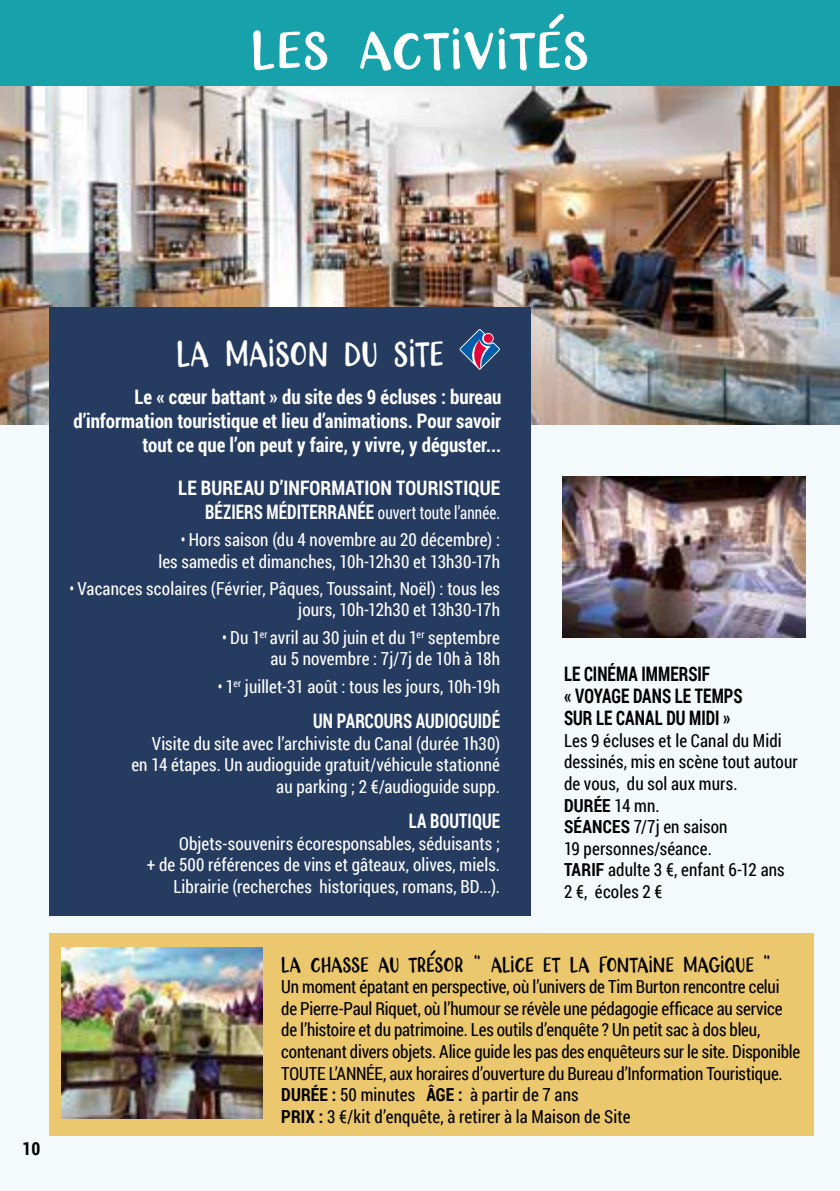
<style>
.page{position:relative;width:840px;height:1191px;background:#fff}
.page>*{position:absolute;margin:0;border:0;box-sizing:border-box;transform-origin:0 0}
.t1{font:50px "RWA Honeydew";letter-spacing:.02em;color:#fff}
.t2{font:33.2px "RWA Honeydew";letter-spacing:.005em;color:#fff;scale:.84 1}
.t3{font:700 20px/24px "Roboto Condensed";color:#fff;text-align:right;scale:.95 1}
.t4{font:700 20px/22px "Roboto Condensed";letter-spacing:.005em;color:#000;scale:.84 1}
.t5{font:20px "RWA Honeydew";letter-spacing:.01em;color:#000;scale:.84 1}
.t6{font:700 20px "Roboto Condensed";color:#fff;scale:.84 1}
.t7{font:18px/21.6px "Roboto Condensed";letter-spacing:-.01em;color:#000;scale:.95 1}
.t8{font:18px/21.6px "Roboto Condensed";letter-spacing:.01em;color:#fff;text-align:right;scale:.84 1}
.t9{font:18px/21.6px "Roboto Condensed";letter-spacing:.01em;color:#fff;text-align:right;scale:.95 1}
.t10{font:18px/21.6px "Roboto Condensed";letter-spacing:.01em;color:#000;scale:.95 1}
.t11{font:700 18px "Roboto Condensed";color:#000}
.s1{font-weight:400;font-size:18px}
.s2{font-weight:700}
</style>
<div class="page">
<div style="left:0;top:0;width:839px;height:1191px;background:#f4fafb"></div>
<div style="left:0;top:0;width:839px;height:85px;background:#17a1ab"></div>
<img style="left:0;top:86px;width:839px;height:339px">
<div style="left:49px;top:308px;width:481px;height:608px;background:#253b60"></div>
<svg style="left:459px;top:329px;width:41px;height:41px"></svg>
<div style="left:482px;top:333px;width:11px;height:11px;border:2px solid #fff;border-radius:50%"></div>
<div style="left:483px;top:334px;width:9px;height:9px;background:#e4003a;border-radius:50%"></div>
<img style="left:562px;top:476px;width:242px;height:162px">
<div style="left:49px;top:933px;width:764px;height:202px;background:#ebc76e"></div>
<img style="left:62px;top:947px;width:200px;height:171px">
<h1 class="t1" style="left:251px;top:22px;width:340px">LES ACTIVITÉS</h1>
<p class="t11" style="left:23px;top:1135px;width:19px">10</p>
<h2 class="t2" style="left:176px;top:335px;width:320px">LA MAISON DU SITE</h2>
<p class="t3" style="left:73px;top:384px;width:451px">Le « cœur battant » du site des 9 écluses : bureau d’information touristique et lieu d’animations. Pour savoir tout ce que l’on peut y faire, y vivre, y déguster...</p>
<p class="t3" style="left:178px;top:475px;width:340px">LE BUREAU D’INFORMATION TOURISTIQUE<br>BÉZIERS MÉDITERRANÉE <span class="s1">ouvert toute l’année.</span></p>
<p class="t8" style="left:158px;top:528px;width:408px">• Hors saison (du 4 novembre au 20 décembre) : les samedis et dimanches, 10h-12h30 et 13h30-17h</p>
<p class="t8" style="left:69px;top:577px;width:514px">• Vacances scolaires (Février, Pâques, Toussaint, Noël) : tous les jours, 10h-12h30 et 13h30-17h</p>
<p class="t8" style="left:222px;top:626px;width:332px">• Du 1<sup>er</sup> avril au 30 juin et du 1<sup>er</sup> septembre au 5 novembre : 7j/7j de 10h à 18h</p>
<p class="t8" style="left:218px;top:675px;width:337px">• 1<sup>er</sup> juillet-31 août : tous les jours, 10h-19h</p>
<p class="t6" style="left:313px;top:706px;width:224px">UN PARCOURS AUDIOGUIDÉ</p>
<p class="t9" style="left:131px;top:731px;width:389px">Visite du site avec l’archiviste du Canal (durée 1h30) en 14 étapes. Un audioguide gratuit/véhicule stationné au parking ; 2 €/audioguide supp.</p>
<p class="t6" style="left:408px;top:807px;width:110px">LA BOUTIQUE</p>
<p class="t9" style="left:147px;top:832px;width:373px">Objets-souvenirs écoresponsables, séduisants ;<br>+ de 500 références de vins et gâteaux, olives, miels.<br>Librairie (recherches historiques, romans, BD...).</p>
<p class="t4" style="left:563px;top:662px;width:214px">LE CINÉMA IMMERSIF<br>« VOYAGE DANS LE TEMPS<br>SUR LE CANAL DU MIDI »</p>
<p class="t10" style="left:563px;top:729px;width:247px">Les 9 écluses et le Canal du Midi dessinés, mis en scène tout autour de vous, du sol aux murs.<br><span class="s2">DURÉE</span> 14 mn.<br><span class="s2">SÉANCES</span> 7/7j en saison<br>19 personnes/séance.<br><span class="s2">TARIF</span> adulte 3 €, enfant 6-12 ans<br>2 €, écoles 2 €</p>
<p class="t5" style="left:281px;top:953px;width:583px">LA CHASSE AU TRÉSOR " ALICE ET LA FONTAINE MAGIQUE "</p>
<p class="t7" style="left:281px;top:975px;width:547px">Un moment épatant en perspective, où l’univers de Tim Burton rencontre celui<br>de Pierre-Paul Riquet, où l’humour se révèle une pédagogie efficace au service de l’histoire et du patrimoine. Les outils d’enquête ? Un petit sac à dos bleu, contenant divers objets. Alice guide les pas des enquêteurs sur le site. Disponible TOUTE L’ANNÉE, aux horaires d’ouverture du Bureau d’Information Touristique.<br><span class="s2">DURÉE :</span> 50 minutes <span class="s2">ÂGE :</span> à partir de 7 ans<br><span class="s2">PRIX :</span> 3 €/kit d’enquête, à retirer à la Maison de Site</p>
</div>
